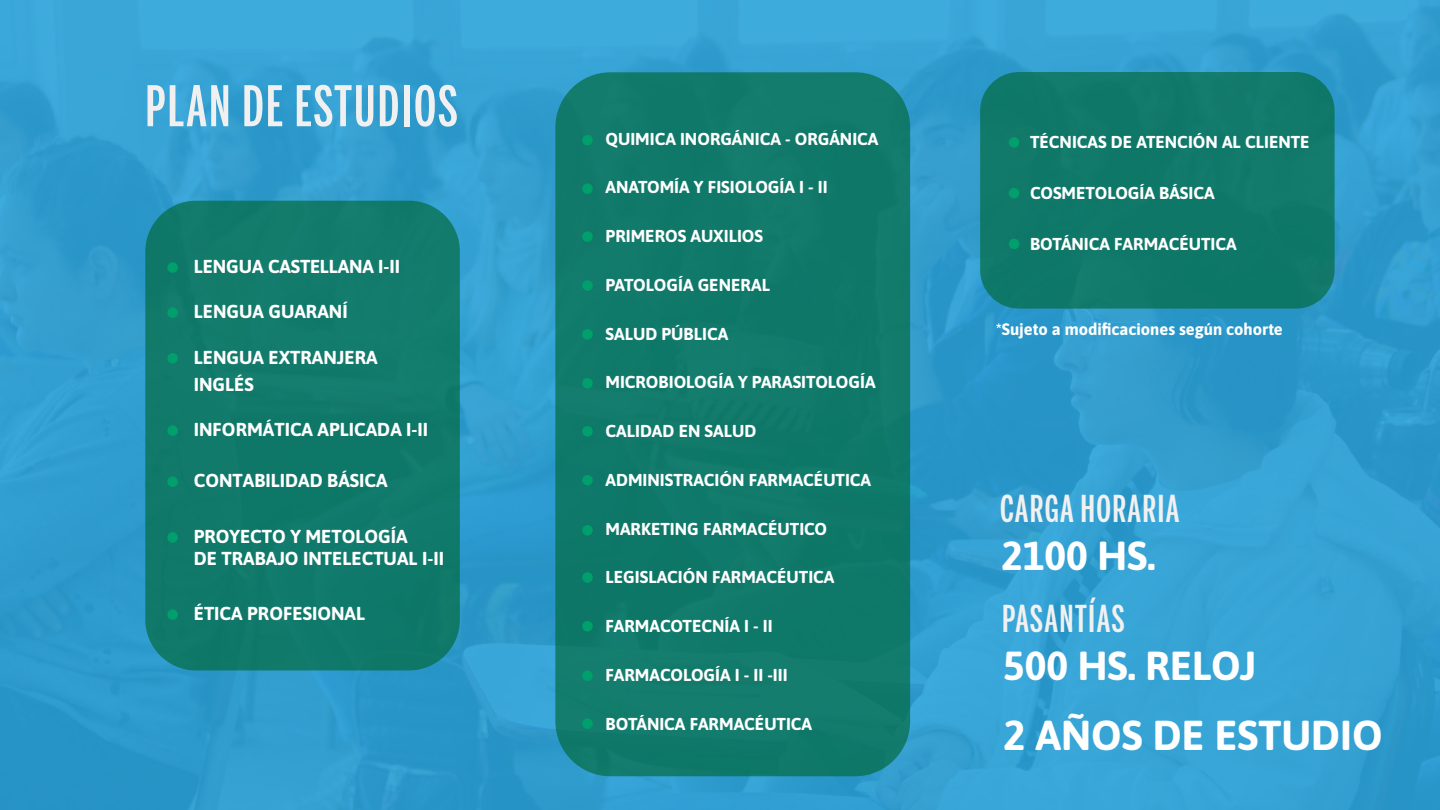
<style>
.page{position:relative;width:1440px;height:810px;background:#fff}
.page>*{position:absolute;margin:0;border:0;box-sizing:border-box;transform-origin:0 0}
.t1{font:500 55.5px "Benton Sans Extra Comp";letter-spacing:.035em;color:#f0f0f0}
.t2{font:700 41.85px "Asap";color:#fff}
.t3{font:700 40.5px "Asap";color:#fff}
.t4{font:500 36.75px "Benton Sans Extra Comp";letter-spacing:.035em;color:#f1f1f1}
.t5{font:700 18.75px/27px "Asap";color:#fff}
.t6{font:700 17.25px "Asap";color:#fff}
.t7{font:700 16.5px "Asap";color:#fff}
</style>
<div class="page">
<div style="left:0;top:0;width:1440px;height:810px;background:linear-gradient(to right,#329fd1,#34a1d3)"></div>
<div style="left:555px;top:72px;width:355px;height:704px;background:#10796a;border-radius:55px"></div>
<div style="left:145px;top:201px;width:315px;height:469px;background:#117a6b;border-radius:51px"></div>
<div style="left:980px;top:72px;width:355px;height:237px;background:#0f7869;border-radius:39px"></div>
<div style="left:167px;top:262px;width:11px;height:11px;background:#009f6b;border-radius:50%"></div>
<div style="left:167px;top:307px;width:11px;height:11px;background:#009f6b;border-radius:50%"></div>
<div style="left:167px;top:353px;width:11px;height:11px;background:#009f6b;border-radius:50%"></div>
<div style="left:167px;top:425px;width:11px;height:11px;background:#009f6b;border-radius:50%"></div>
<div style="left:167px;top:476px;width:11px;height:11px;background:#009f6b;border-radius:50%"></div>
<div style="left:167px;top:532px;width:11px;height:11px;background:#009f6b;border-radius:50%"></div>
<div style="left:167px;top:609px;width:11px;height:11px;background:#009f6b;border-radius:50%"></div>
<div style="left:582px;top:135px;width:11px;height:11px;background:#009f6b;border-radius:50%"></div>
<div style="left:582px;top:183px;width:11px;height:11px;background:#009f6b;border-radius:50%"></div>
<div style="left:582px;top:231px;width:11px;height:11px;background:#009f6b;border-radius:50%"></div>
<div style="left:582px;top:280px;width:11px;height:11px;background:#009f6b;border-radius:50%"></div>
<div style="left:582px;top:329px;width:11px;height:11px;background:#009f6b;border-radius:50%"></div>
<div style="left:582px;top:378px;width:11px;height:11px;background:#009f6b;border-radius:50%"></div>
<div style="left:582px;top:426px;width:11px;height:11px;background:#009f6b;border-radius:50%"></div>
<div style="left:582px;top:475px;width:11px;height:10px;background:#009f6b;border-radius:50%"></div>
<div style="left:582px;top:525px;width:11px;height:11px;background:#009f6b;border-radius:50%"></div>
<div style="left:582px;top:572px;width:11px;height:11px;background:#009f6b;border-radius:50%"></div>
<div style="left:582px;top:621px;width:11px;height:10px;background:#009f6b;border-radius:50%"></div>
<div style="left:582px;top:670px;width:11px;height:11px;background:#009f6b;border-radius:50%"></div>
<div style="left:582px;top:718px;width:11px;height:11px;background:#009f6b;border-radius:50%"></div>
<div style="left:1009px;top:137px;width:10px;height:11px;background:#009f6b;border-radius:50%"></div>
<div style="left:1009px;top:188px;width:10px;height:10px;background:#009f6b;border-radius:50%"></div>
<div style="left:1009px;top:239px;width:10px;height:10px;background:#009f6b;border-radius:50%"></div>
<h1 class="t1" style="left:145px;top:74px;width:314px">PLAN DE ESTUDIOS</h1>
<p class="t5" style="left:194px;top:252px;width:208px">LENGUA CASTELLANA I-II</p>
<p class="t5" style="left:194px;top:297px;width:155px">LENGUA GUARANÍ</p>
<p class="t5" style="left:194px;top:342px;width:185px">LENGUA EXTRANJERA<br>INGLÉS</p>
<p class="t5" style="left:194px;top:415px;width:236px">INFORMÁTICA APLICADA I-II</p>
<p class="t5" style="left:194px;top:466px;width:195px">CONTABILIDAD BÁSICA</p>
<p class="t5" style="left:194px;top:524px;width:252px;line-height:22.5px">PROYECTO Y METOLOGÍA<br>DE TRABAJO INTELECTUAL I-II</p>
<p class="t5" style="left:194px;top:599px;width:173px">ÉTICA PROFESIONAL</p>
<p class="t6" style="left:606px;top:126px;width:274px">QUIMICA INORGÁNICA - ORGÁNICA</p>
<p class="t6" style="left:606px;top:175px;width:224px">ANATOMÍA Y FISIOLOGÍA I - II</p>
<p class="t6" style="left:606px;top:224px;width:159px">PRIMEROS AUXILIOS</p>
<p class="t6" style="left:606px;top:273px;width:166px">PATOLOGÍA GENERAL</p>
<p class="t6" style="left:606px;top:321px;width:124px">SALUD PÚBLICA</p>
<p class="t6" style="left:606px;top:370px;width:272px">MICROBIOLOGÍA Y PARASITOLOGÍA</p>
<p class="t6" style="left:606px;top:419px;width:152px">CALIDAD EN SALUD</p>
<p class="t6" style="left:606px;top:468px;width:267px">ADMINISTRACIÓN FARMACÉUTICA</p>
<p class="t6" style="left:606px;top:516px;width:223px">MARKETING FARMACÉUTICO</p>
<p class="t6" style="left:606px;top:565px;width:231px">LEGISLACIÓN FARMACÉUTICA</p>
<p class="t6" style="left:606px;top:614px;width:169px">FARMACOTECNÍA I - II</p>
<p class="t6" style="left:606px;top:663px;width:184px">FARMACOLOGÍA I - II -III</p>
<p class="t6" style="left:606px;top:711px;width:208px">BOTÁNICA FARMACÉUTICA</p>
<p class="t6" style="left:1030px;top:129px;width:281px">TÉCNICAS DE ATENCIÓN AL CLIENTE</p>
<p class="t6" style="left:1030px;top:180px;width:186px">COSMETOLOGÍA BÁSICA</p>
<p class="t6" style="left:1030px;top:231px;width:208px">BOTÁNICA FARMACÉUTICA</p>
<p class="t7" style="left:996px;top:317px;width:289px">*Sujeto a modificaciones según cohorte</p>
<h3 class="t4" style="left:1000px;top:487px;width:181px">CARGA HORARIA</h3>
<h3 class="t3" style="left:1001px;top:527px;width:156px">2100 HS.</h3>
<h3 class="t4" style="left:1002px;top:598px;width:124px">PASANTÍAS</h3>
<h3 class="t3" style="left:1003px;top:637px;width:255px">500 HS. RELOJ</h3>
<h2 class="t2" style="left:1003px;top:705px;width:381px">2 AÑOS DE ESTUDIO</h2>
</div>
